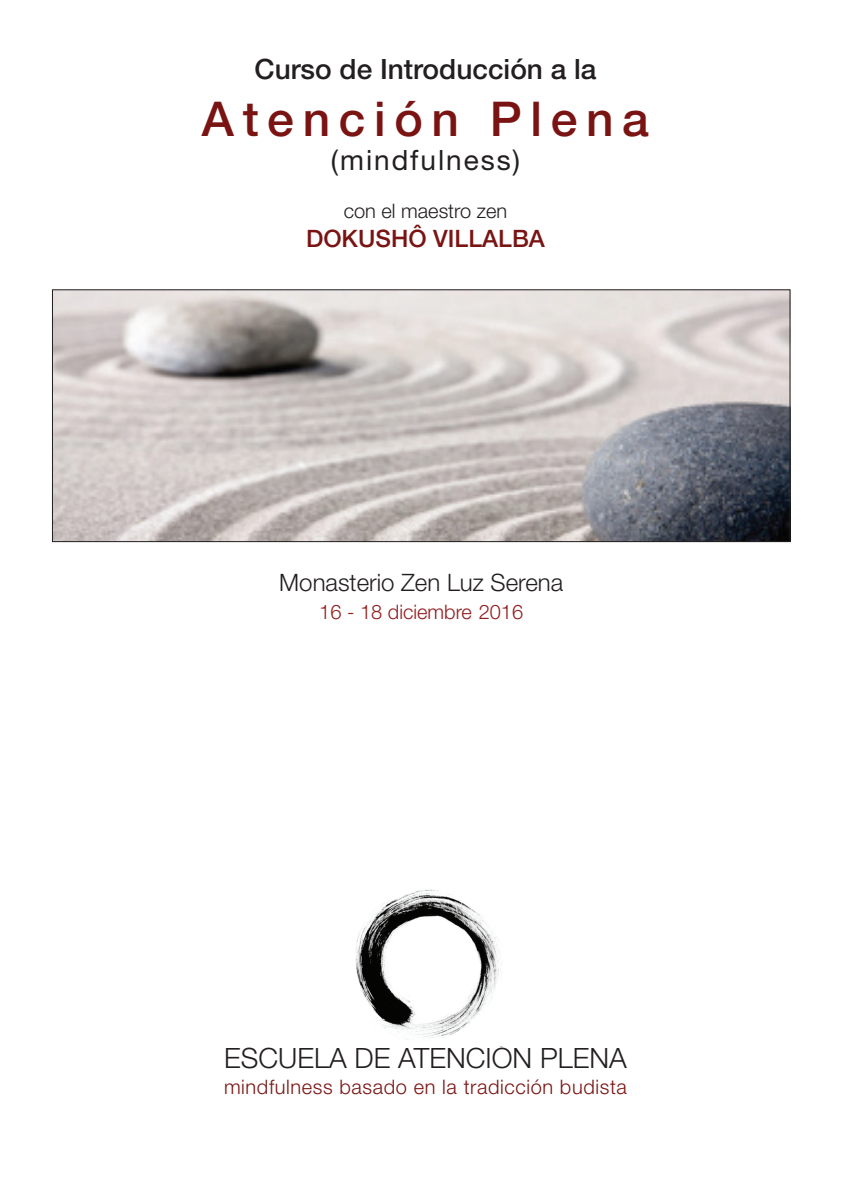
<style>
.page{position:relative;width:851px;height:1191px;background:#fff}
.page>*{position:absolute;margin:0;border:0;box-sizing:border-box;transform-origin:0 0}
.t1{font:500 48px "Helvetica Neue LT";letter-spacing:.18em;color:#791413}
.t2{font:500 28px "Helvetica Neue LT";color:#231f20}
.t3{font:300 28px "Helvetica Neue LT";color:#231f20}
.t4{font:28px "Helvetica Neue LT";letter-spacing:.07em;color:#231f20}
.t5{font:300 24px "Helvetica Neue LT";color:#231f20}
.t6{font:500 24px "Helvetica Neue LT";color:#791413}
.t7{font:300 20px "Helvetica Neue LT";letter-spacing:.03em;color:#791413}
.t8{font:300 20px "Helvetica Neue LT";color:#931c1e}
.t9{font:300 20px "Helvetica Neue LT";color:#231f20}
</style>
<div class="page">
<img style="left:355px;top:889px;width:147px;height:151px">
<img style="left:54px;top:291px;width:734px;height:249px">
<div style="left:52px;top:289px;width:738px;height:253px;border:1px solid #231f20"></div>
<h2 class="t2" style="left:254px;top:52px;width:343px">Curso de Introducción a la</h2>
<h1 class="t1" style="left:202px;top:90px;width:448px">Atención Plena</h1>
<h2 class="t4" style="left:331px;top:143px;width:190px">(mindfulness)</h2>
<p class="t9" style="left:343px;top:198px;width:165px">con el maestro zen</p>
<p class="t6" style="left:306px;top:224px;width:240px">DOKUSHÔ VILLALBA</p>
<p class="t5" style="left:279px;top:567px;width:285px">Monasterio Zen Luz Serena</p>
<p class="t8" style="left:319px;top:600px;width:205px">16 - 18 diciembre 2016</p>
<h2 class="t3" style="left:224px;top:1040px;width:404px">ESCUELA DE ATENCIÓN PLENA</h2>
<p class="t7" style="left:224px;top:1074px;width:404px">mindfulness basado en la tradicción budista</p>
</div>
